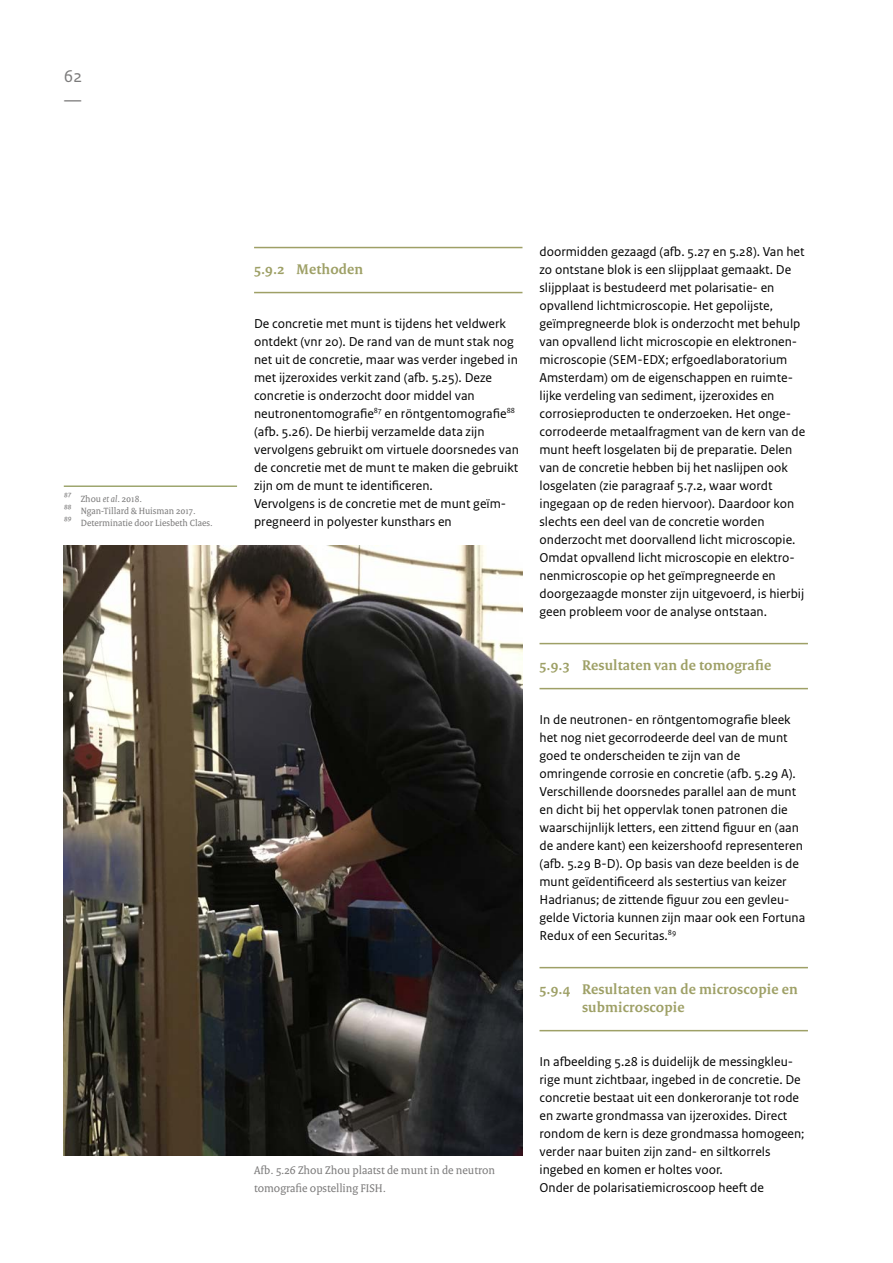
<style>
.page{position:relative;width:893px;height:1263px;background:#fff}
.page>*{position:absolute;margin:0;border:0;box-sizing:border-box;transform-origin:0 0}
.t1{font:18px/24px "Rijksoverheid Sans Text";color:#7c7b7b}
._02_RCE_ALINEAKOP_ST{font:700 15px/18px "Rijksoverheid Serif";letter-spacing:.01em;color:#9ea066}
._05_BROODTEKST{font:13.5px/18px "Rijksoverheid Sans Text";color:#000}
._10_BIJSCHRIFT{font:12px/18px "Rijksoverheid Serif";color:#7c7b7b}
.t2{font:9.75px/12px "Rijksoverheid Serif";color:#7c7b7b}
.s1{font-style:italic}
</style>
<div class="page">
<hr style="left:64px;top:486px;width:173px;height:1px;background:#6d7927">
<hr style="left:254px;top:247px;width:268px;height:1px;background:#9ea066">
<hr style="left:254px;top:292px;width:268px;height:1px;background:#9ea066">
<hr style="left:539px;top:643px;width:269px;height:1px;background:#9ea066">
<hr style="left:539px;top:688px;width:269px;height:1px;background:#9ea066">
<hr style="left:539px;top:967px;width:269px;height:1px;background:#9ea066">
<hr style="left:539px;top:1030px;width:269px;height:1px;background:#9ea066">
<img style="left:64px;top:545px;width:458px;height:610px">
<h1 class="t1" style="left:64px;top:64px;width:20px">62 —</h1>
<p class="t2" style="left:64px;top:493px;width:151px"><sup>87</sup> Zhou <span class="s1">et al</span>. 2018.<br><sup>88</sup> Ngan-Tillard &amp; Huisman 2017.<br><sup>89</sup> Determinatie door Liesbeth Claes.</p>
<p class="_02_RCE_ALINEAKOP_ST" style="left:254px;top:260px;width:111px">5.9.2 Methoden</p>
<p class="_05_BROODTEKST" style="left:254px;top:315px;width:266px">De concretie met munt is tijdens het veldwerk ontdekt (vnr 20). De rand van de munt stak nog net uit de concretie, maar was verder ingebed in met ijzeroxides verkit zand (afb. 5.25). Deze concretie is onderzocht door middel van neutronentomografie<sup>87</sup> en röntgentomografie<sup>88 </sup>(afb. 5.26). De hierbij verzamelde data zijn vervolgens gebruikt om virtuele doorsnedes van de concretie met de munt te maken die gebruikt zijn om de munt te identificeren.</p>
<p class="_05_BROODTEKST" style="left:254px;top:495px;width:254px">Vervolgens is de concretie met de munt geïm&shy;pregneerd in polyester kunsthars en</p>
<p class="_10_BIJSCHRIFT" style="left:254px;top:1161px;width:243px">Afb. 5.26 Zhou Zhou plaatst de munt in de neutron tomografie opstelling FISH.</p>
<p class="_05_BROODTEKST" style="left:539px;top:243px;width:267px">doormidden gezaagd (afb. 5.27 en 5.28). Van het zo ontstane blok is een slijpplaat gemaakt. De slijpplaat is bestudeerd met polarisatie- en opvallend lichtmicroscopie. Het gepolijste, geïmpregneerde blok is onderzocht met behulp van opvallend licht microscopie en elektronen&shy;microscopie (SEM-EDX; erfgoedlaboratorium Amsterdam) om de eigenschappen en ruimte&shy;lijke verdeling van sediment, ijzeroxides en corrosieproducten te onderzoeken. Het onge&shy;corrodeerde metaalfragment van de kern van de munt heeft losgelaten bij de preparatie. Delen van de concretie hebben bij het naslijpen ook losgelaten (zie paragraaf 5.7.2, waar wordt ingegaan op de reden hiervoor). Daardoor kon slechts een deel van de concretie worden onderzocht met doorvallend licht microscopie.<br>Omdat opvallend licht microscopie en elektro&shy;nenmicroscopie op het geïmpregneerde en doorgezaagde monster zijn uitgevoerd, is hierbij geen probleem voor de analyse ontstaan.</p>
<p class="_02_RCE_ALINEAKOP_ST" style="left:539px;top:656px;width:233px">5.9.3 Resultaten van de tomografie</p>
<p class="_05_BROODTEKST" style="left:539px;top:711px;width:267px">In de neutronen- en röntgentomografie bleek het nog niet gecorrodeerde deel van de munt goed te onderscheiden te zijn van de omringende corrosie en concretie (afb. 5.29 A).<br>Verschillende doorsnedes parallel aan de munt en dicht bij het oppervlak tonen patronen die waarschijnlijk letters, een zittend figuur en (aan de andere kant) een keizershoofd representeren (afb. 5.29 B-D). Op basis van deze beelden is de munt geïdentificeerd als sestertius van keizer Hadrianus; de zittende figuur zou een gevleu&shy;gelde Victoria kunnen zijn maar ook een Fortuna Redux of een Securitas.<sup>89</sup></p>
<p class="_02_RCE_ALINEAKOP_ST" style="left:582px;top:980px;width:217px;text-indent:-43px">5.9.4 Resultaten van de microscopie en submicroscopie</p>
<p class="_05_BROODTEKST" style="left:539px;top:1053px;width:267px">In afbeelding 5.28 is duidelijk de messingkleu&shy;rige munt zichtbaar, ingebed in de concretie. De concretie bestaat uit een donkeroranje tot rode en zwarte grondmassa van ijzeroxides. Direct rondom de kern is deze grondmassa homogeen; verder naar buiten zijn zand- en siltkorrels ingebed en komen er holtes voor.</p>
<p class="_05_BROODTEKST" style="left:539px;top:1179px;width:226px">Onder de polarisatiemicroscoop heeft de</p>
</div>
